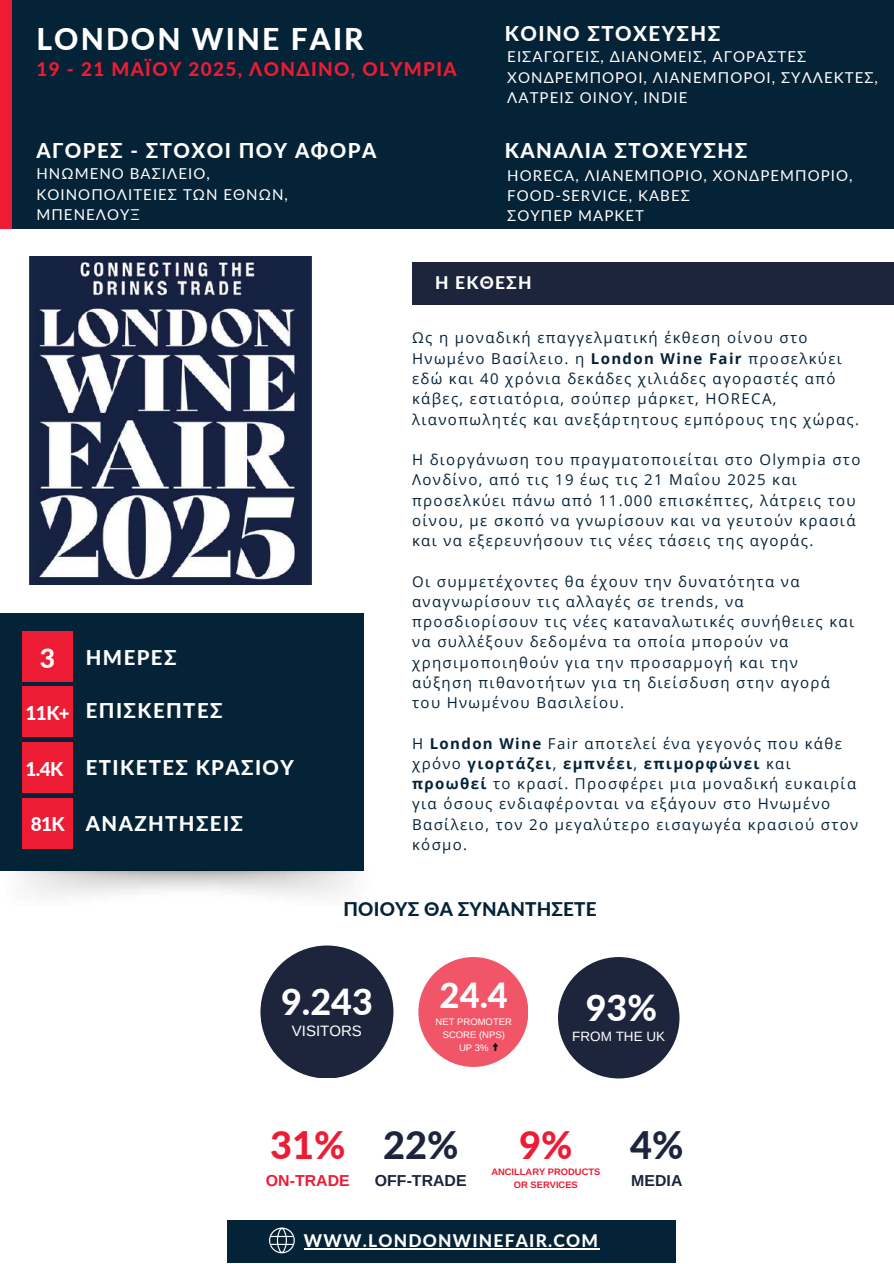
<style>
.page{position:relative;width:894px;height:1264px;background:#fff}
.page>*{position:absolute;margin:0;border:0;box-sizing:border-box;transform-origin:0 0}
.t1{font:800 37.95px "Lato";color:#ed1b33}
.t2{font:800 37.95px "Lato";color:#1d253d}
.t3{font:800 35.85px "Lato";color:#fff}
.t4{font:800 34.65px "Lato";color:#fff}
.t5{font:800 30px "Lato";letter-spacing:.07em;color:#fff}
.t6{font:800 20.4px "Lato";letter-spacing:.07em;color:#fff}
.t7{font:800 20.25px "Lato";letter-spacing:.07em;color:#fff}
.t8{font:800 18.9px "Lato";letter-spacing:.07em;color:#ed1b33}
.t9{font:800 18.9px "Lato";letter-spacing:.01em;color:#052337}
.t10{font:800 17.4px "Lato";letter-spacing:.07em;color:#fff}
.t11{font:700 15.9px "Arimo";color:#1d253d}
.t12{font:700 15.9px "Arimo";color:#ed1b33}
.t13{font:15px/20.2px "Open Sans";letter-spacing:.09em;color:#052337}
.t14{font:15px/20.2px "Lato";letter-spacing:.07em;color:#fff}
.t15{font:15px "Arimo";color:#fff}
.t16{font:13.5px "Arimo";color:#fff}
.t17{font:9.45px/12.6px "Arimo";color:#fff;text-align:center}
.t18{font:700 9.3px/12.5px "Arimo";color:#ed1b33;text-align:center}
.s1{font-size:26.55px}
.s2{font-size:19.05px}
.s3{font-weight:700}
</style>
<div class="page">
<div style="left:227px;top:1220px;width:448px;height:42px;background:#052337"></div>
<hr style="left:304px;top:1247px;width:64px;height:1px;background:#fff">
<hr style="left:368px;top:1247px;width:231px;height:1px;background:#fff">
<svg style="left:269px;top:1227px;width:26px;height:26px"></svg>
<div style="left:412px;top:262px;width:481px;height:42px;background:#1d253d"></div>
<div style="left:6px;top:0;width:887px;height:228px;background:#052337"></div>
<div style="left:0;top:0;width:11px;height:228px;background:#ed1c34"></div>
<img style="left:29px;top:257px;width:283px;height:327px">
<div style="left:0;top:613px;width:363px;height:258px;background:#052337"></div>
<div style="left:23px;top:631px;width:50px;height:50px;background:#ed1b33"></div>
<div style="left:23px;top:686px;width:50px;height:50px;background:#ed1b33"></div>
<div style="left:23px;top:742px;width:50px;height:50px;background:#ed1b33"></div>
<div style="left:23px;top:798px;width:50px;height:50px;background:#ed1b33"></div>
<img style="left:17px;top:870px;width:347px;height:26px">
<div style="left:260px;top:945px;width:133px;height:133px;background:#1d253d;border-radius:50%"></div>
<div style="left:418px;top:957px;width:110px;height:109px;background:#f15668;border-radius:50%"></div>
<svg style="left:492px;top:1043px;width:6px;height:7px"></svg>
<div style="left:558px;top:957px;width:121px;height:121px;background:#1d253d;border-radius:50%"></div>
<h3 class="t5" style="left:36px;top:20px;width:329px">LONDON WINE FAIR</h3>
<p class="t8" style="left:36px;top:57px;width:421px">19 - 21 ΜΑΪΟΥ 2025, ΛΟΝΔΙΝΟ, OLYMPIA</p>
<h3 class="t6" style="left:504px;top:20px;width:217px">ΚΟΙΝΟ ΣΤΟΧΕΥΣΗΣ</h3>
<p class="t14" style="left:507px;top:46px;width:372px">ΕΙΣΑΓΩΓΕΙΣ, ΔΙΑΝΟΜΕΙΣ, ΑΓΟΡΑΣΤΕΣ<br>ΧΟΝΔΡΕΜΠΟΡΟΙ, ΛΙΑΝΕΜΠΟΡΟΙ, ΣΥΛΛΕΚΤΕΣ,<br>ΛΑΤΡΕΙΣ ΟΙΝΟΥ, INDIE</p>
<h3 class="t6" style="left:36px;top:138px;width:341px">ΑΓΟΡΕΣ - ΣΤΟΧΟΙ ΠΟΥ ΑΦΟΡΑ</h3>
<h3 class="t6" style="left:504px;top:138px;width:244px">ΚΑΝΑΛΙΑ ΣΤΟΧΕΥΣΗΣ</h3>
<p class="t14" style="left:36px;top:163px;width:253px">ΗΝΩΜΕΝΟ ΒΑΣΙΛΕΙΟ,<br>ΚΟΙΝΟΠΟΛΙΤΕΙΕΣ ΤΩΝ ΕΘΝΩΝ,<br>ΜΠΕΝΕΛΟΥΞ</p>
<p class="t14" style="left:507px;top:165px;width:346px">HORECA, ΛΙΑΝΕΜΠΟΡΙΟ, ΧΟΝΔΡΕΜΠΟΡΙΟ,<br>FOOD-SERVICE, ΚΑΒΕΣ<br>ΣΟΥΠΕΡ ΜΑΡΚΕΤ</p>
<h3 class="t7" style="left:40px;top:645px;width:138px"><span class="s1">3</span> ΗΜΕΡΕΣ</h3>
<h3 class="t7" style="left:26px;top:698px;width:198px"><span class="s2">11Κ+</span> ΕΠΙΣΚΕΠΤΕΣ</h3>
<h3 class="t7" style="left:26px;top:754px;width:270px"><span class="s2">1.4Κ</span> ΕΤΙΚΕΤΕΣ ΚΡΑΣΙΟΥ</h3>
<h3 class="t7" style="left:31px;top:810px;width:214px"><span class="s2">81Κ</span> ΑΝΑΖΗΤΗΣΕΙΣ</h3>
<p class="t10" style="left:435px;top:272px;width:98px">Η ΕΚΘΕΣΗ</p>
<p class="t13" style="left:412px;top:327px;width:448px">Ως η μοναδική επαγγελματική έκθεση οίνου στο Ηνωμένο Βασίλειο. η <span class="s3">London Wine Fair</span> προσελκύει εδώ και 40 χρόνια δεκάδες χιλιάδες αγοραστές από κάβες, εστιατόρια, σούπερ μάρκετ, HORECA, λιανοπωλητές και ανεξάρτητους εμπόρους της χώρας.</p>
<p class="t13" style="left:412px;top:449px;width:449px">Η διοργάνωση του πραγματοποιείται στο Olympia στο Λονδίνο, από τις 19 έως τις 21 Μαΐου 2025 και προσελκύει πάνω από 11.000 επισκέπτες, λάτρεις του οίνου, με σκοπό να γνωρίσουν και να γευτούν κρασιά και να εξερευνήσουν τις νέες τάσεις της αγοράς.</p>
<p class="t13" style="left:412px;top:570px;width:443px">Οι συμμετέχοντες θα έχουν την δυνατότητα να αναγνωρίσουν τις αλλαγές σε trends, να προσδιορίσουν τις νέες καταναλωτικές συνήθειες και να συλλέξουν δεδομένα τα οποία μπορούν να χρησιμοποιηθούν για την προσαρμογή και την αύξηση πιθανοτήτων για τη διείσδυση στην αγορά του Ηνωμένου Βασιλείου.</p>
<p class="t13" style="left:412px;top:732px;width:447px">Η <span class="s3">London Wine</span> Fair αποτελεί ένα γεγονός που κάθε χρόνο <span class="s3">γιορτάζει</span>, <span class="s3">εμπνέει</span>, <span class="s3">επιμορφώνει</span> και <span class="s3">προωθεί</span> το κρασί. Προσφέρει μια μοναδική ευκαιρία για όσους ενδιαφέρονται να εξάγουν στο Ηνωμένο Βασίλειο, τον 2ο μεγαλύτερο εισαγωγέα κρασιού στον κόσμο.</p>
<p class="t9" style="left:343px;top:897px;width:254px">ΠΟΙΟΥΣ ΘΑ ΣΥΝΑΝΤΗΣΕΤΕ</p>
<h2 class="t3" style="left:281px;top:979px;width:93px">9.243</h2>
<p class="t15" style="left:292px;top:1022px;width:71px">VISITORS</p>
<h3 class="t4" style="left:439px;top:973px;width:70px">24.4</h3>
<p class="t17" style="left:435px;top:1015px;width:78px">NET PROMOTER<br>SCORE (NPS)<br>UP 3%</p>
<h2 class="t3" style="left:585px;top:985px;width:73px">93%</h2>
<p class="t16" style="left:572px;top:1028px;width:94px">FROM THE UK</p>
<h1 class="t1" style="left:270px;top:1121px;width:77px">31%</h1>
<p class="t12" style="left:266px;top:1171px;width:85px">ON-TRADE</p>
<h1 class="t2" style="left:383px;top:1121px;width:77px">22%</h1>
<p class="t11" style="left:375px;top:1171px;width:93px">OFF-TRADE</p>
<h1 class="t1" style="left:519px;top:1121px;width:55px">9%</h1>
<p class="t18" style="left:491px;top:1165px;width:110px">ANCILLARY PRODUCTS<br>OR SERVICES</p>
<p class="t10" style="left:304px;top:1229px;width:295px">WWW.LONDONWINEFAIR.COM</p>
<h1 class="t2" style="left:630px;top:1121px;width:55px">4%</h1>
<p class="t11" style="left:631px;top:1171px;width:53px">MEDIA</p>
</div>
